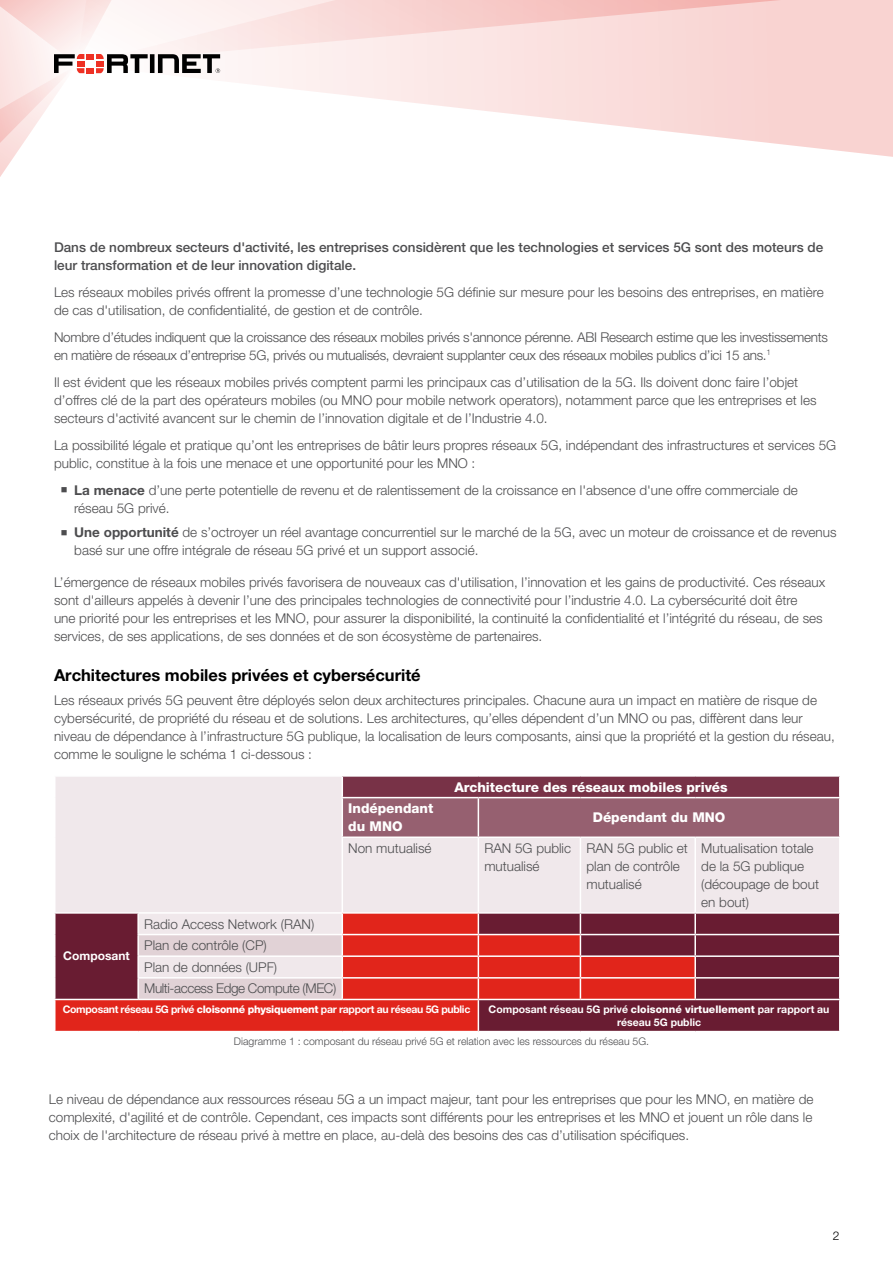
<style>
.page{position:relative;width:893px;height:1263px;background:#fff}
.page>*{position:absolute;margin:0;border:0;box-sizing:border-box;transform-origin:0 0}
.t1{font:700 16.5px "Helvetica Neue LT Pro";color:#000}
.t2{font:300 13.5px/18px "Helvetica Neue LT Pro";color:#4d4d4f}
.t3{font:300 13.5px/18px "Helvetica Neue LT Pro";letter-spacing:-.02em;color:#4d4d4f}
.t4{font:500 13.5px/18px "Helvetica Neue LT Pro";color:#4d4d4f}
.t5{font:800 13.5px/18px "Helvetica Neue LT Pro";color:#fff}
.t6{font:700 12px "Helvetica Neue LT Pro";color:#fff}
.t7{font:300 12px "Helvetica Neue LT Pro";color:#000}
.t8{font:700 10.5px/12.6px "Helvetica Neue LT Pro";letter-spacing:-.015em;color:#fff;text-align:center}
.t9{font:300 10.5px "Helvetica Neue LT Pro";color:#4d4d4f}
.s1{font-weight:700}
.s2{font-weight:800}
</style>
<div class="page">
<svg style="left:220px;top:65px;width:673px;height:92px"></svg>
<svg style="left:220px;top:0;width:673px;height:65px;background:#f9dad8"></svg>
<svg style="left:0;top:0;width:220px;height:177px"></svg>
<div style="left:56px;top:777px;width:783px;height:135px;background:#f0e8eb"></div>
<div style="left:695px;top:914px;width:144px;height:117px;background:#691c32"></div>
<svg style="left:56px;top:914px;width:639px;height:117px;background:#b52526"></svg>
<hr style="left:478px;top:838px;width:1px;height:74px;background:#fff">
<svg style="left:139px;top:914px;width:204px;height:85px;background:#e8dde0"></svg>
<svg style="left:478px;top:914px;width:1px;height:85px"></svg>
<hr style="left:478px;top:1000px;width:1px;height:31px;background:#fff">
<hr style="left:580px;top:838px;width:1px;height:74px;background:#fff">
<hr style="left:694px;top:838px;width:2px;height:74px;background:#fff">
<hr style="left:694px;top:914px;width:2px;height:20px;background:#fff">
<hr style="left:694px;top:935px;width:2px;height:20px;background:#fff">
<hr style="left:694px;top:957px;width:2px;height:20px;background:#fff">
<svg style="left:580px;top:914px;width:1px;height:85px"></svg>
<hr style="left:694px;top:978px;width:2px;height:21px;background:#fff">
<hr style="left:342px;top:836px;width:136px;height:2px;background:#fff">
<hr style="left:478px;top:836px;width:102px;height:2px;background:#fff">
<hr style="left:580px;top:836px;width:115px;height:2px;background:#fff">
<hr style="left:695px;top:836px;width:145px;height:2px;background:#fff">
<hr style="left:137px;top:955px;width:205px;height:2px;background:#fff">
<hr style="left:342px;top:934px;width:136px;height:1px;background:#fff">
<hr style="left:478px;top:934px;width:102px;height:1px;background:#fff">
<hr style="left:580px;top:934px;width:115px;height:1px;background:#fff">
<hr style="left:695px;top:934px;width:145px;height:1px;background:#fff">
<hr style="left:342px;top:955px;width:136px;height:2px;background:#fff">
<hr style="left:478px;top:955px;width:102px;height:2px;background:#fff">
<hr style="left:695px;top:955px;width:145px;height:2px;background:#fff">
<hr style="left:342px;top:977px;width:136px;height:1px;background:#fff">
<hr style="left:478px;top:977px;width:102px;height:1px;background:#fff">
<hr style="left:580px;top:977px;width:115px;height:1px;background:#fff">
<hr style="left:695px;top:977px;width:145px;height:1px;background:#fff">
<svg style="left:839px;top:914px;width:1px;height:85px"></svg>
<hr style="left:478px;top:999px;width:102px;height:1px;background:#fff">
<hr style="left:580px;top:999px;width:115px;height:1px;background:#fff">
<hr style="left:695px;top:999px;width:145px;height:1px;background:#fff">
<hr style="left:580px;top:955px;width:115px;height:2px;background:#fff">
<hr style="left:137px;top:934px;width:205px;height:1px;background:#fff">
<hr style="left:137px;top:977px;width:205px;height:1px;background:#fff">
<hr style="left:137px;top:914px;width:2px;height:20px;background:#fff">
<hr style="left:137px;top:935px;width:2px;height:20px;background:#fff">
<hr style="left:137px;top:957px;width:2px;height:20px;background:#fff">
<hr style="left:137px;top:978px;width:2px;height:21px;background:#fff">
<hr style="left:54px;top:999px;width:84px;height:1px;background:#fff">
<hr style="left:138px;top:999px;width:204px;height:1px;background:#fff">
<hr style="left:342px;top:999px;width:136px;height:1px;background:#fff">
<svg style="left:342px;top:777px;width:498px;height:60px;background:#8f5667"></svg>
<hr style="left:342px;top:798px;width:1px;height:38px;background:#fff">
<hr style="left:342px;top:838px;width:1px;height:74px;background:#fff">
<p class="t4" style="left:54px;top:238px;width:771px">Dans de nombreux secteurs d'activité, les entreprises considèrent que les technologies et services 5G sont des moteurs de leur transformation et de leur innovation digitale.</p>
<p class="t2" style="left:54px;top:283px;width:771px">Les réseaux mobiles privés offrent la promesse d’une technologie 5G définie sur mesure pour les besoins des entreprises, en matière de cas d'utilisation, de confidentialité, de gestion et de contrôle.</p>
<p class="t3" style="left:54px;top:328px;width:776px">Nombre d’études indiquent que la croissance des réseaux mobiles privés s'annonce pérenne. ABI Research estime que les investissements en matière de réseaux d’entreprise 5G, privés ou mutualisés, devraient supplanter ceux des réseaux mobiles publics d’ici 15 ans.<sup>1</sup></p>
<p class="t2" style="left:54px;top:373px;width:764px">Il est évident que les réseaux mobiles privés comptent parmi les principaux cas d’utilisation de la 5G. Ils doivent donc faire l’objet d’offres clé de la part des opérateurs mobiles (ou MNO pour mobile network operators), notamment parce que les entreprises et les secteurs d'activité avancent sur le chemin de l’innovation digitale et de l’Industrie 4.0.</p>
<p class="t2" style="left:54px;top:435px;width:784px">La possibilité légale et pratique qu’ont les entreprises de bâtir leurs propres réseaux 5G, indépendant des infrastructures et services 5G public, constitue à la fois une menace et une opportunité pour les MNO :</p>
<p class="t2" style="left:74px;top:480px;width:725px;text-indent:-14px">■ <span class="s1">La menace</span> d’une perte potentielle de revenu et de ralentissement de la croissance en l'absence d'une offre commerciale de réseau 5G privé.</p>
<p class="t2" style="left:74px;top:523px;width:764px;text-indent:-14px">■ <span class="s1">Une opportunité</span> de s’octroyer un réel avantage concurrentiel sur le marché de la 5G, avec un moteur de croissance et de revenus basé sur une offre intégrale de réseau 5G privé et un support associé.</p>
<p class="t2" style="left:54px;top:573px;width:773px">L’émergence de réseaux mobiles privés favorisera de nouveaux cas d'utilisation, l’innovation et les gains de productivité. Ces réseaux sont d'ailleurs appelés à devenir l’une des principales technologies de connectivité pour l’industrie 4.0. La cybersécurité doit être<br>une priorité pour les entreprises et les MNO, pour assurer la disponibilité, la continuité la confidentialité et l’intégrité du réseau, de ses services, de ses applications, de ses données et de son écosystème de partenaires.</p>
<p class="t1" style="left:54px;top:664px;width:368px">Architectures mobiles privées et cybersécurité</p>
<p class="t2" style="left:54px;top:691px;width:782px">Les réseaux privés 5G peuvent être déployés selon deux architectures principales. Chacune aura un impact en matière de risque de cybersécurité, de propriété du réseau et de solutions. Les architectures, qu’elles dépendent d’un MNO ou pas, diffèrent dans leur niveau de dépendance à l’infrastructure 5G publique, la localisation de leurs composants, ainsi que la propriété et la gestion du réseau, comme le souligne le schéma 1 ci-dessous :</p>
<p class="t5" style="left:454px;top:778px;width:275px">Architecture des réseaux mobiles privés</p>
<p class="t5" style="left:348px;top:799px;width:87px">Indépendant du MNO</p>
<p class="t5" style="left:593px;top:808px;width:134px">Dépendant du MNO</p>
<p class="t2" style="left:348px;top:839px;width:85px">Non mutualisé</p>
<p class="t2" style="left:484px;top:839px;width:88px">RAN 5G public mutualisé</p>
<p class="t2" style="left:586px;top:839px;width:103px">RAN 5G public et plan de contrôle mutualisé</p>
<p class="t2" style="left:701px;top:839px;width:119px">Mutualisation totale de la 5G publique (découpage de bout en bout)</p>
<p class="t2" style="left:144px;top:913px;width:194px;line-height:21.6px">Radio Access Network (RAN)<br>Plan de contrôle (CP)<br>Plan de données (UPF)<br>Multi-access Edge Compute (MEC)</p>
<p class="t8" style="left:63px;top:1003px;width:409px">Composant réseau 5G privé <span class="s2">cloisonné physiquement</span> par rapport au réseau 5G public</p>
<p class="t8" style="left:489px;top:1003px;width:342px">Composant réseau 5G privé <span class="s2">cloisonné virtuellement</span> par rapport au réseau 5G public</p>
<p class="t6" style="left:63px;top:949px;width:68px">Composant</p>
<p class="t9" style="left:234px;top:1035px;width:417px">Diagramme 1 : composant du réseau privé 5G et relation avec les ressources du réseau 5G.</p>
<p class="t2" style="left:49px;top:1090px;width:766px;text-align:justify">Le niveau de dépendance aux ressources réseau 5G a un impact majeur, tant pour les entreprises que pour les MNO, en matière de complexité, d'agilité et de contrôle. Cependant, ces impacts sont différents pour les entreprises et les MNO et jouent un rôle dans le choix de l'architecture de réseau privé à mettre en place, au-delà des besoins des cas d’utilisation spécifiques.</p>
<p class="t7" style="left:833px;top:1229px;width:8px">2</p>
</div>
